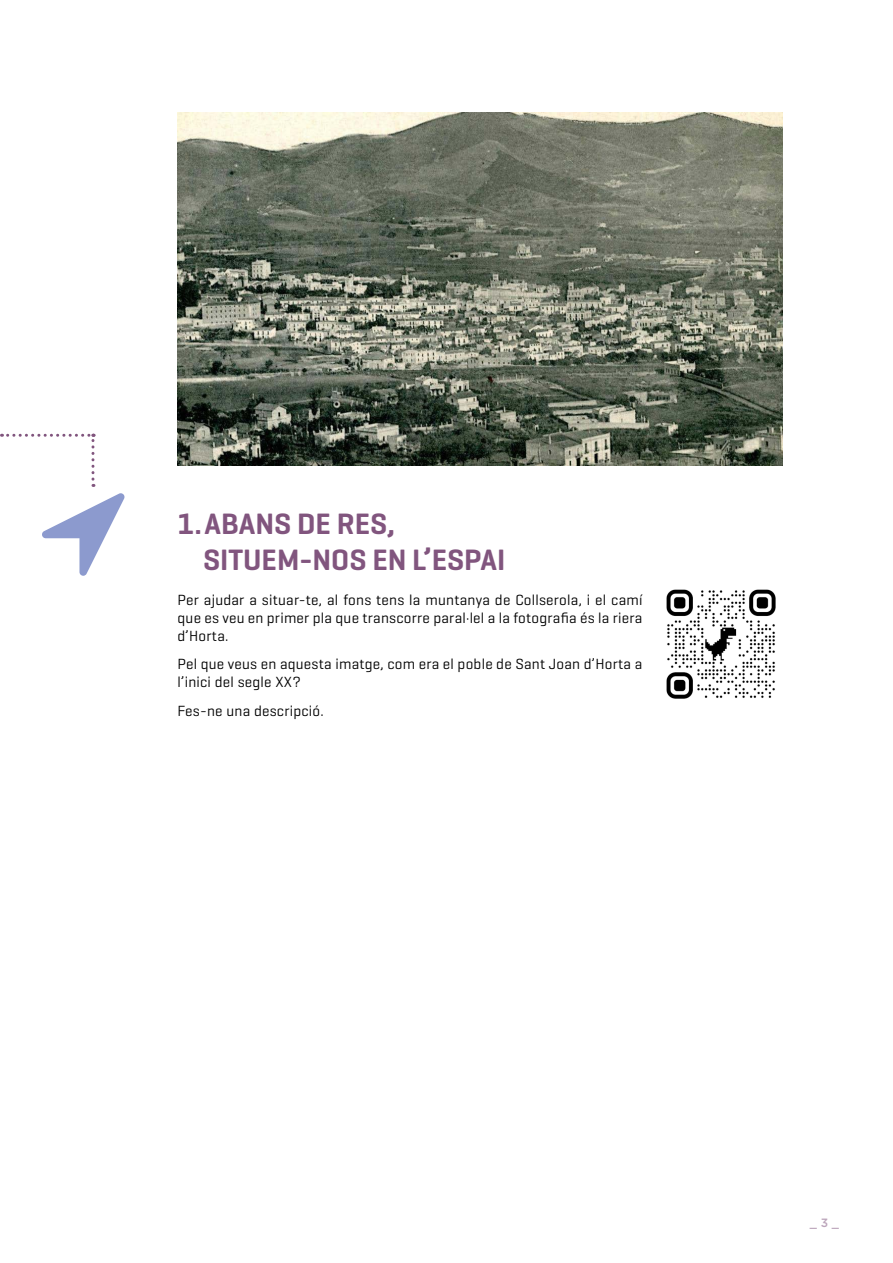
<style>
.page{position:relative;width:893px;height:1263px;background:#fff}
.page>*{position:absolute;margin:0;border:0;box-sizing:border-box;transform-origin:0 0}
.t1{font:600 30px/36px "Geogrotesque";color:#81557e}
.t2{font:15px/18px "Geogrotesque";letter-spacing:.015em;color:#000;text-align:justify}
.t3{font:500 12px "Gotham";color:#bca5bb}
</style>
<div class="page">
<img style="left:178px;top:112px;width:604px;height:354px">
<img style="left:666px;top:589px;width:110px;height:110px">
<svg style="left:2px;top:434px;width:92px;height:53px"></svg>
<h1 class="t1" style="left:203px;top:505px;width:304px;text-indent:-26px">1.ABANS DE RES,<br>SITUEM-NOS EN L’ESPAI</h1>
<p class="t2" style="left:178px;top:590px;width:466px">Per ajudar a situar-te, al fons tens la muntanya de Collserola, i el camí que es veu en primer pla que transcorre paral·lel a la fotografia és la riera d’Horta.</p>
<p class="t2" style="left:178px;top:655px;width:466px">Pel que veus en aquesta imatge, com era el poble de Sant Joan d’Horta a l’inici del segle XX?</p>
<p class="t2" style="left:178px;top:701px;width:148px">Fes-ne una descripció.</p>
<p class="t3" style="left:810px;top:1215px;width:31px">_ 3 _</p>
</div>
